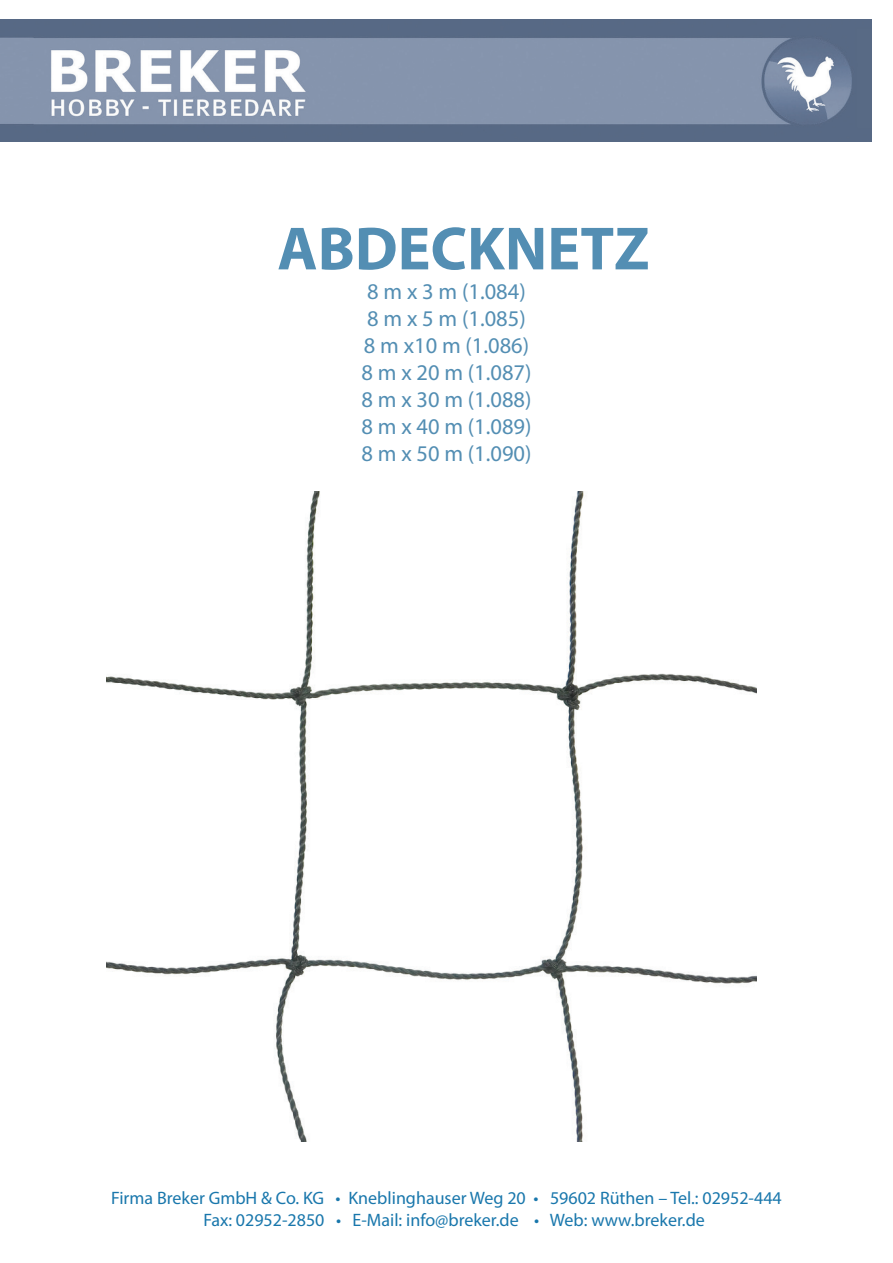
<style>
.page{position:relative;width:893px;height:1263px;background:#fff}
.page>*{position:absolute;margin:0;border:0;box-sizing:border-box;transform-origin:0 0}
.t1{font:700 61.5px "Myriad Pro";color:#538eb3}
.t2{font:22.5px/27px "Myriad Pro";color:#538eb3}
.t3{font:18px/21.6px "Myriad Pro";color:#1977ac}
</style>
<div class="page">
<img style="left:0;top:19px;width:872px;height:122px">
<img style="left:106px;top:491px;width:651px;height:651px">
<h1 class="t1" style="left:277px;top:209px;width:374px">ABDECKNETZ</h1>
<p class="t2" style="left:361px;top:277px;width:172px">8 m x 3 m (1.084)<br>8 m x 5 m (1.085)<br>8 m x10 m (1.086)<br>8 m x 20 m (1.087)<br>8 m x 30 m (1.088)<br>8 m x 40 m (1.089)<br>8 m x 50 m (1.090)</p>
<p class="t3" style="left:203px;top:1187px;width:580px;text-indent:-92px">Firma Breker GmbH &amp; Co. KG • Kneblinghauser Weg 20 • 59602 Rüthen – Tel.: 02952-444<br>Fax: 02952-2850 • E-Mail: info@breker.de • Web: www.breker.de</p>
</div>
